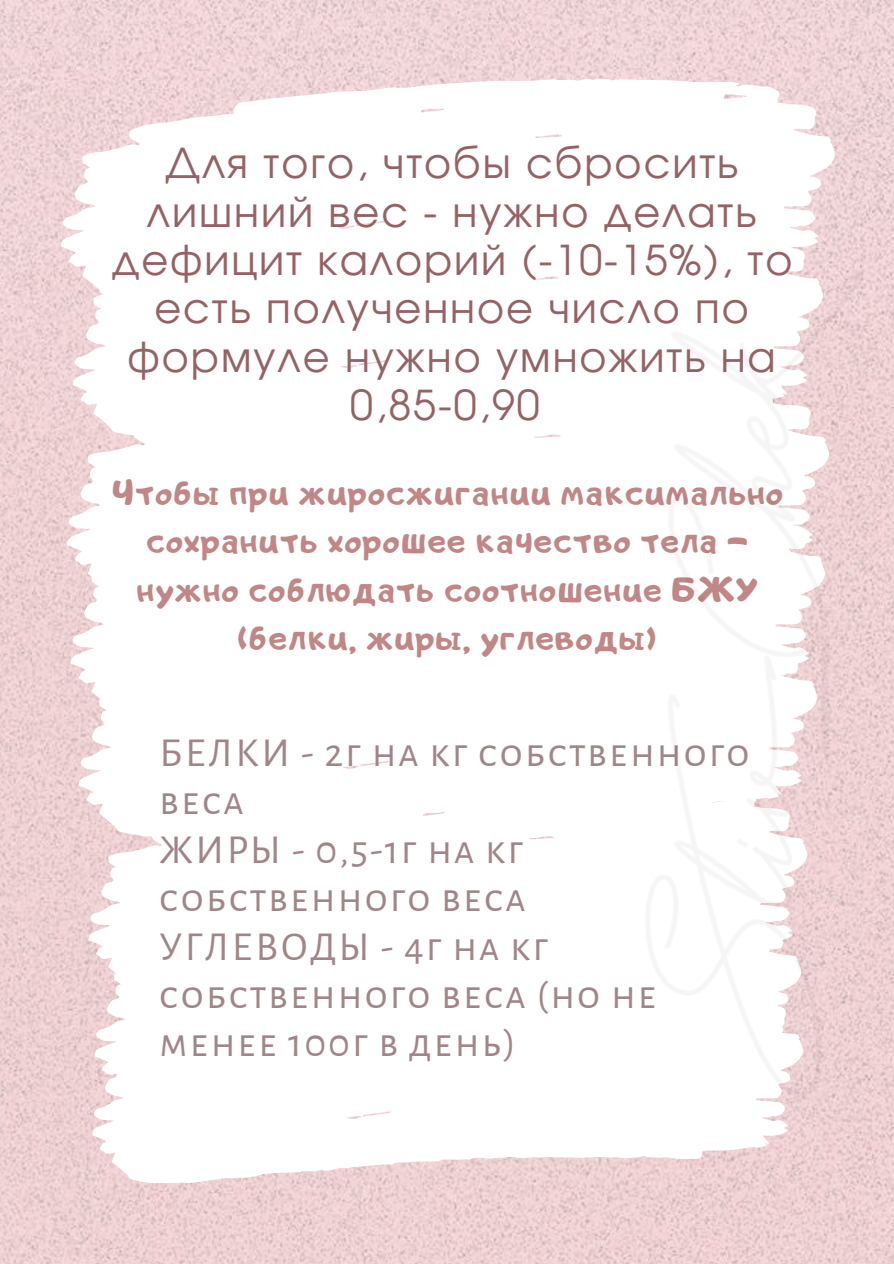
<style>
.page{position:relative;width:894px;height:1264px;background:#fff}
.page>*{position:absolute;margin:0;border:0;box-sizing:border-box;transform-origin:0 0}
.t1{font:41.25px/48.4px "Evolventa";letter-spacing:.05em;color:#956366;text-align:center}
.t2{font:41.25px/48.4px "Alegreya Sans SC";letter-spacing:.05em;color:#a08688}
.t3{font:41.25px/48.4px "Adigiana Extreme";letter-spacing:.05em;color:#c18686;text-align:center}
</style>
<div class="page">
<img style="left:0;top:0;width:893px;height:1263px">
<img style="left:0;top:24px;width:878px;height:1215px">
<p class="t1" style="left:112px;top:138px;width:682px">Для того, чтобы сбросить лишний вес - нужно делать дефицит калорий (-10-15%), то есть полученное число по формуле нужно умножить на<br>0,85-0,90</p>
<p class="t3" style="left:112px;top:465px;width:671px">Чтобы при жиросжигании максимально сохранить хорошее качество тела - нужно соблюдать соотношение БЖУ (белки, жиры, углеводы)</p>
<p class="t2" style="left:159px;top:729px;width:591px">БЕЛКИ - 2г на кг собственного веса<br>ЖИРЫ - 0,5-1г на кг собственного веса<br>УГЛЕВОДЫ - 4г на кг собственного веса (но не менее 100г в день)</p>
</div>
